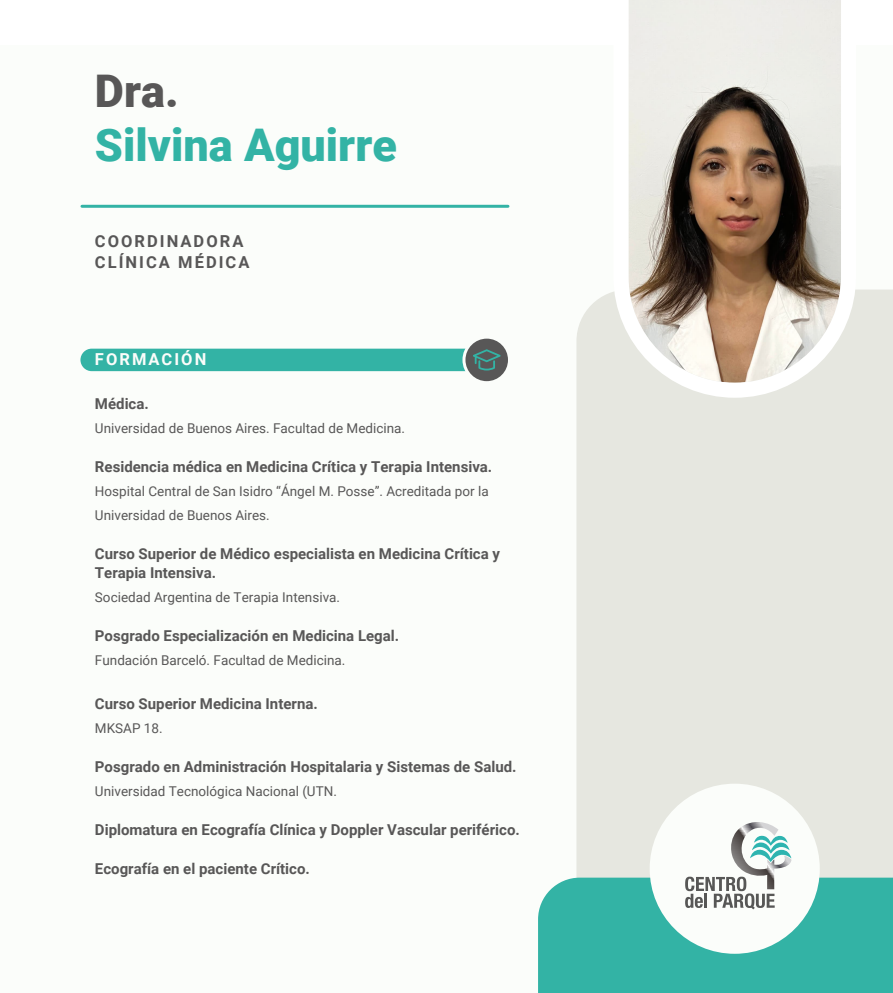
<style>
.page{position:relative;width:893px;height:993px;background:#fff}
.page>*{position:absolute;margin:0;border:0;box-sizing:border-box;transform-origin:0 0}
.t1{font:900 45px "Roboto";color:#33b3a5}
.t2{font:900 45px "Roboto";color:#585757}
.t3{font:700 16.5px/21px "Roboto";letter-spacing:.125em;color:#585757}
.t4{font:700 16.5px "Roboto";letter-spacing:.125em;color:#fbfdfa}
.t5{font:700 15px/19.5px "Roboto";color:#585757}
.t6{font:13.5px/24px "Roboto";color:#585757}
</style>
<div class="page">
<div style="left:0;top:45px;width:893px;height:948px;background:#fbfdfa"></div>
<div style="left:80px;top:349px;width:417px;height:22px;background:#33b3a5;border-radius:11px"></div>
<div style="left:576px;top:290px;width:317px;height:588px;background:#e6e7e0"></div>
<hr style="left:82px;top:205px;width:426px;height:3px;background:#33b3a5">
<div style="left:538px;top:878px;width:355px;height:115px;background:#33b3a5"></div>
<div style="left:650px;top:784px;width:170px;height:170px;background:#fbfdfa;border-radius:50%"></div>
<svg style="left:685px;top:822px;width:107px;height:87px"></svg>
<svg style="left:462px;top:338px;width:46px;height:44px"></svg>
<svg style="left:613px;top:0;width:243px;height:398px"></svg>
<h1 class="t2" style="left:95px;top:59px;width:85px">Dra.</h1>
<h1 class="t1" style="left:95px;top:113px;width:303px">Silvina Aguirre</h1>
<p class="t3" style="left:95px;top:230px;width:156px">COORDINADORA<br>CLÍNICA MÉDICA</p>
<p class="t4" style="left:95px;top:347px;width:113px">FORMACIÓN</p>
<p class="t5" style="left:95px;top:393px;width:55px">Médica.</p>
<p class="t6" style="left:95px;top:415px;width:312px">Universidad de Buenos Aires. Facultad de Medicina.</p>
<p class="t5" style="left:95px;top:456px;width:399px">Residencia médica en Medicina Crítica y Terapia Intensiva.</p>
<p class="t6" style="left:95px;top:478px;width:395px">Hospital Central de San Isidro “Ángel M. Posse”. Acreditada por la<br>Universidad de Buenos Aires.</p>
<p class="t5" style="left:95px;top:543px;width:407px">Curso Superior de Médico especialista en Medicina Crítica y<br>Terapia Intensiva.</p>
<p class="t6" style="left:95px;top:585px;width:247px">Sociedad Argentina de Terapia Intensiva.</p>
<p class="t5" style="left:95px;top:626px;width:306px">Posgrado Especialización en Medicina Legal.</p>
<p class="t6" style="left:95px;top:648px;width:252px">Fundación Barceló. Facultad de Medicina.</p>
<p class="t5" style="left:95px;top:693px;width:224px">Curso Superior Medicina Interna.</p>
<p class="t6" style="left:95px;top:715px;width:69px">MKSAP 18.</p>
<p class="t5" style="left:95px;top:756px;width:423px">Posgrado en Administración Hospitalaria y Sistemas de Salud.</p>
<p class="t6" style="left:95px;top:778px;width:243px">Universidad Tecnológica Nacional (UTN.</p>
<p class="t5" style="left:95px;top:819px;width:426px">Diplomatura en Ecografía Clínica y Doppler Vascular periférico.</p>
<p class="t5" style="left:95px;top:858px;width:216px">Ecografía en el paciente Crítico.</p>
</div>
